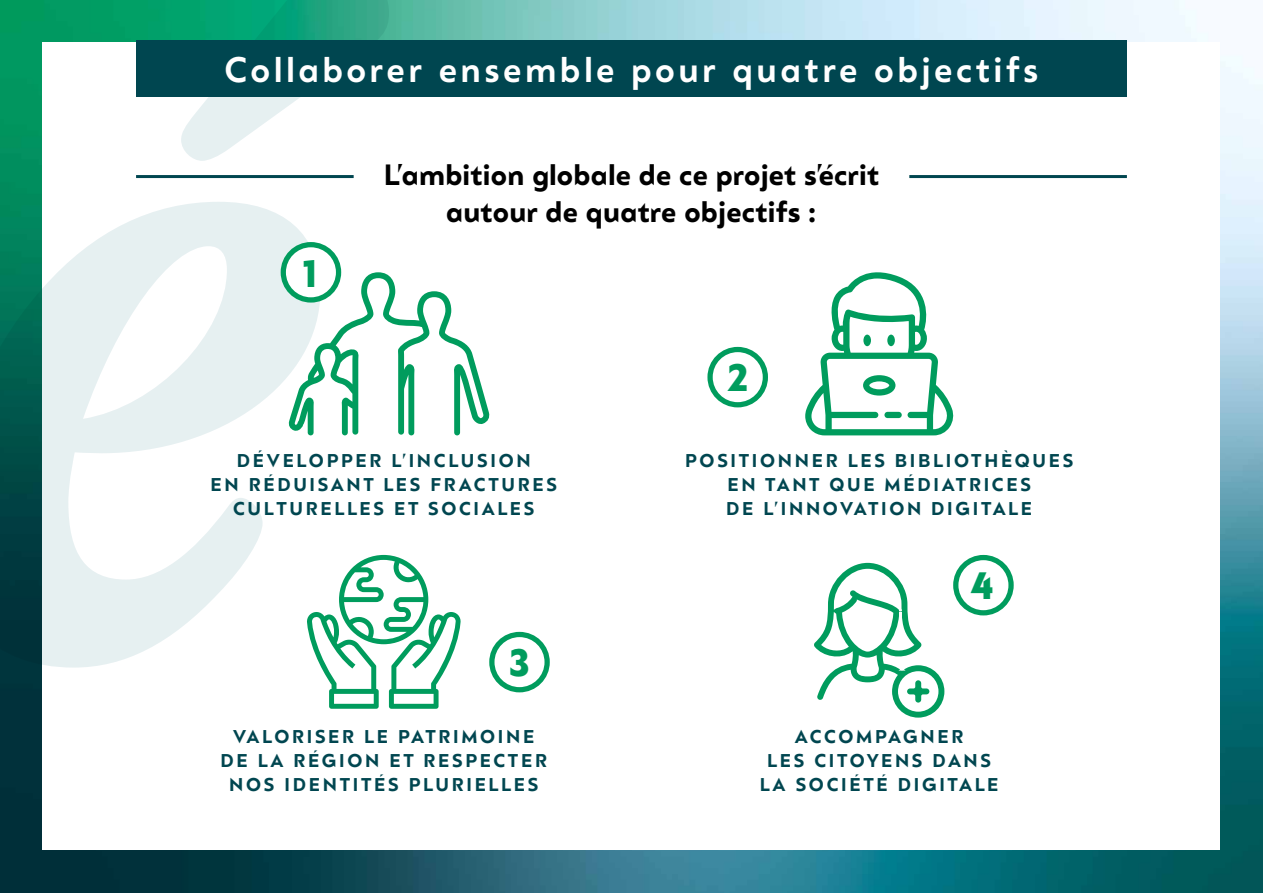
<style>
.page{position:relative;width:1263px;height:893px;background:#fff}
.page>*{position:absolute;margin:0;border:0;box-sizing:border-box;transform-origin:0 0}
.t1{font:900 37.05px "Grava Display";color:#009c5d}
.t2{font:600 34.35px "Grava";letter-spacing:.1em;color:#fff}
.t3{font:700 28.5px/37.5px "Grava Display";letter-spacing:.01em;color:#000;text-align:center}
.t4{font:700 18px/24px "Grava Display";letter-spacing:.15em;color:#004650;text-align:center}
</style>
<div class="page">
<img style="left:0;top:0;width:1263px;height:893px">
<div style="left:43px;top:43px;width:1177px;height:807px;background:#fff"></div>
<svg style="left:0;top:0;width:389px;height:668px"></svg>
<div style="left:136px;top:40px;width:991px;height:57px;background:#004650"></div>
<div style="left:283px;top:245px;width:56px;height:55px;background:#fff;border-radius:50%"></div>
<div style="left:281px;top:242px;width:60px;height:61px;border:5px solid #009c5d;border-radius:50%"></div>
<div style="left:707px;top:347px;width:61px;height:60px;border:5px solid #009c5d;border-radius:50%"></div>
<div style="left:489px;top:632px;width:61px;height:60px;border:5px solid #009c5d;border-radius:50%"></div>
<div style="left:953px;top:555px;width:61px;height:60px;border:5px solid #009c5d;border-radius:50%"></div>
<svg style="left:307px;top:555px;width:154px;height:154px"></svg>
<svg style="left:805px;top:272px;width:149px;height:163px"></svg>
<svg style="left:814px;top:562px;width:131px;height:156px"></svg>
<svg style="left:288px;top:272px;width:202px;height:163px"></svg>
<hr style="left:136px;top:175px;width:218px;height:3px;background:#004650">
<hr style="left:909px;top:175px;width:218px;height:3px;background:#004650">
<h2 class="t2" style="left:224px;top:48px;width:816px">Collaborer ensemble pour quatre objectifs</h2>
<h1 class="t1" style="left:303px;top:252px;width:16px">1</h1>
<h3 class="t3" style="left:384px;top:156px;width:497px">L’ambition globale de ce projet s’écrit autour de quatre objectifs :</h3>
<h1 class="t1" style="left:727px;top:355px;width:23px">2</h1>
<p class="t4" style="left:211px;top:449px;width:348px">DÉVELOPPER L’INCLUSION<br>EN RÉDUISANT LES FRACTURES<br>CULTURELLES ET SOCIALES</p>
<h1 class="t1" style="left:509px;top:640px;width:23px">3</h1>
<p class="t4" style="left:220px;top:725px;width:328px">VALORISER LE PATRIMOINE<br>DE LA RÉGION ET RESPECTER<br>NOS IDENTITÉS PLURIELLES</p>
<p class="t4" style="left:685px;top:449px;width:390px">POSITIONNER LES BIBLIOTHÈQUES<br>EN TANT QUE MÉDIATRICES<br>DE L’INNOVATION DIGITALE</p>
<h1 class="t1" style="left:970px;top:563px;width:25px">4</h1>
<p class="t4" style="left:760px;top:725px;width:240px">ACCOMPAGNER<br>LES CITOYENS DANS<br>LA SOCIÉTÉ DIGITALE</p>
</div>
